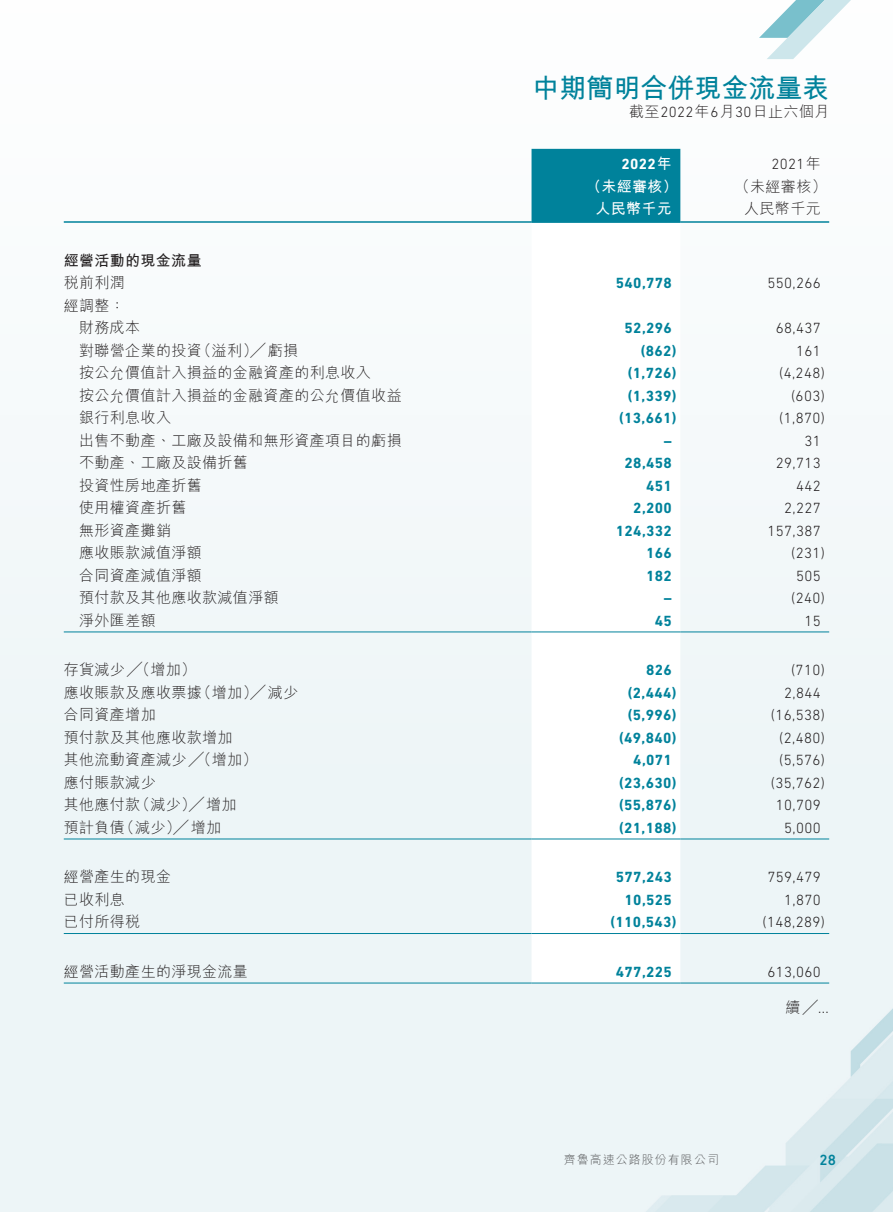
<style>
.page{position:relative;width:893px;height:1212px;background:#fff}
.page>*{position:absolute;margin:0;border:0;box-sizing:border-box;transform-origin:0 0}
.t1{font:700 27px "M Hei HK";color:#00829b}
.t2{font:300 15px/22.5px "M Hei HK";letter-spacing:.025em;color:#231f20}
.t3{font:300 15px "DIN Next LT Pro";letter-spacing:.025em;color:#231f20}
.t4{font:700 15px "DIN Next LT Pro";letter-spacing:.025em;color:#00829b}
.t5{font:700 15px "M Hei HK";letter-spacing:.025em;color:#fff}
.t6{font:700 15px "M Hei HK";letter-spacing:.025em;color:#231f20}
.t7{font:700 15px "DIN Next LT Pro";color:#fff}
.t8{font:500 15px "DIN Next LT Pro";color:#00829b}
.t9{font:300 12px "M Hei HK";letter-spacing:.085em;color:#57585a}
.s1{font-family:"DIN Next LT Pro"}
.s2{font-family:"M Hei HK"}
</style>
<div class="page">
<svg style="left:759px;top:0;width:92px;height:59px"></svg>
<div style="left:531px;top:149px;width:149px;height:72px;background:#00829b"></div>
<hr style="left:64px;top:221px;width:467px;height:2px;background:#00829b">
<hr style="left:531px;top:221px;width:149px;height:2px;background:#00829b">
<hr style="left:680px;top:221px;width:149px;height:2px;background:#00829b">
<hr style="left:64px;top:631px;width:467px;height:1px;background:#00829b">
<hr style="left:531px;top:631px;width:149px;height:1px;background:#00829b">
<hr style="left:680px;top:631px;width:149px;height:1px;background:#00829b">
<hr style="left:64px;top:838px;width:467px;height:1px;background:#00829b">
<hr style="left:531px;top:838px;width:149px;height:1px;background:#00829b">
<hr style="left:680px;top:838px;width:149px;height:1px;background:#00829b">
<hr style="left:64px;top:933px;width:467px;height:1px;background:#00829b">
<hr style="left:531px;top:933px;width:149px;height:1px;background:#00829b">
<hr style="left:680px;top:933px;width:149px;height:1px;background:#00829b">
<hr style="left:64px;top:983px;width:467px;height:1px;background:#00829b">
<hr style="left:531px;top:983px;width:149px;height:1px;background:#00829b">
<hr style="left:680px;top:983px;width:149px;height:1px;background:#00829b">
<h1 class="t1" style="left:533px;top:68px;width:298px">中期簡明合併現金流量表</h1>
<p class="t2" style="left:629px;top:100px;width:202px">截至<span class="s1">2022</span>年<span class="s1">6</span>月<span class="s1">30</span>日止六個月</p>
<p class="t3" style="left:771px;top:156px;width:51px">2021<span class="s2">年</span></p>
<p class="t7" style="left:621px;top:156px;width:52px">2022<span class="s2">年</span></p>
<p class="t5" style="left:586px;top:176px;width:93px">（未經審核）</p>
<p class="t2" style="left:735px;top:175px;width:93px">（未經審核(</p>
<p class="t5" style="left:595px;top:198px;width:78px">人民幣千元</p>
<p class="t2" style="left:744px;top:197px;width:78px">人民幣千元</p>
<p class="t6" style="left:64px;top:249px;width:139px">經營活動的現金流量</p>
<p class="t2" style="left:64px;top:271px;width:63px">稅前利潤經調整：</p>
<p class="t4" style="left:616px;top:274px;width:57px">540,778</p>
<p class="t3" style="left:767px;top:275px;width:55px">550,266</p>
<p class="t2" style="left:79px;top:316px;width:63px">財務成本</p>
<p class="t4" style="left:625px;top:319px;width:49px">52,296</p>
<p class="t3" style="left:776px;top:320px;width:46px">68,437</p>
<p class="t2" style="left:197px;top:339px;width:103px">（溢利）╱ 虧損</p>
<p class="t2" style="left:79px;top:339px;width:124px">對聯營企業的投資</p>
<p class="t4" style="left:641px;top:342px;width:37px">)862(</p>
<p class="t3" style="left:796px;top:342px;width:26px">161</p>
<p class="t2" style="left:79px;top:361px;width:293px">按公允價值計入損益的金融資產的利息收入</p>
<p class="t4" style="left:628px;top:364px;width:50px">)1,726(</p>
<p class="t3" style="left:779px;top:365px;width:47px">)4,248(</p>
<p class="t2" style="left:79px;top:384px;width:324px">按公允價值計入損益的金融資產的公允價值收益</p>
<p class="t4" style="left:628px;top:387px;width:50px">)1,339(</p>
<p class="t3" style="left:791px;top:387px;width:35px">)603(</p>
<p class="t2" style="left:79px;top:406px;width:93px">銀行利息收入</p>
<p class="t4" style="left:619px;top:409px;width:59px">)13,661(</p>
<p class="t3" style="left:779px;top:410px;width:47px">)1,870(</p>
<p class="t2" style="left:79px;top:429px;width:324px">出售不動產、工廠及設備和無形資產項目的虧損</p>
<p class="t4" style="left:664px;top:432px;width:10px">–</p>
<p class="t3" style="left:804px;top:432px;width:18px">31</p>
<p class="t2" style="left:79px;top:451px;width:170px">不動產、工廠及設備折舊</p>
<p class="t4" style="left:625px;top:454px;width:49px">28,458</p>
<p class="t3" style="left:776px;top:455px;width:46px">29,713</p>
<p class="t2" style="left:79px;top:474px;width:124px">投資性房地產折舊</p>
<p class="t4" style="left:646px;top:477px;width:27px">451</p>
<p class="t3" style="left:796px;top:477px;width:26px">442</p>
<p class="t2" style="left:79px;top:496px;width:109px">使用權資產折舊</p>
<p class="t4" style="left:633px;top:499px;width:40px">2,200</p>
<p class="t3" style="left:784px;top:500px;width:38px">2,227</p>
<p class="t2" style="left:79px;top:519px;width:93px">無形資產攤銷</p>
<p class="t4" style="left:616px;top:522px;width:57px">124,332</p>
<p class="t3" style="left:767px;top:522px;width:55px">157,387</p>
<p class="t2" style="left:79px;top:541px;width:124px">應收賬款減值淨額</p>
<p class="t4" style="left:646px;top:544px;width:27px">166</p>
<p class="t3" style="left:791px;top:545px;width:35px">)231(</p>
<p class="t2" style="left:79px;top:564px;width:124px">合同資產減值淨額</p>
<p class="t4" style="left:646px;top:567px;width:27px">182</p>
<p class="t3" style="left:796px;top:567px;width:26px">505</p>
<p class="t2" style="left:79px;top:586px;width:201px">預付款及其他應收款減值淨額</p>
<p class="t4" style="left:664px;top:589px;width:10px">–</p>
<p class="t3" style="left:791px;top:590px;width:35px">)240(</p>
<p class="t2" style="left:79px;top:609px;width:78px">淨外匯差額</p>
<p class="t4" style="left:655px;top:612px;width:19px">45</p>
<p class="t3" style="left:804px;top:612px;width:18px">15</p>
<p class="t2" style="left:64px;top:658px;width:134px">存貨減少╱（增加(</p>
<p class="t4" style="left:646px;top:661px;width:27px">826</p>
<p class="t3" style="left:791px;top:662px;width:35px">)710(</p>
<p class="t2" style="left:197px;top:681px;width:103px">（增加）╱ 減少</p>
<p class="t2" style="left:64px;top:681px;width:140px">應收賬款及應收票據</p>
<p class="t4" style="left:628px;top:684px;width:50px">)2,444(</p>
<p class="t3" style="left:784px;top:684px;width:38px">2,844</p>
<p class="t2" style="left:64px;top:703px;width:93px">合同資產增加</p>
<p class="t4" style="left:628px;top:706px;width:50px">)5,996(</p>
<p class="t3" style="left:771px;top:707px;width:55px">)16,538(</p>
<p class="t2" style="left:64px;top:726px;width:170px">預付款及其他應收款增加</p>
<p class="t4" style="left:619px;top:729px;width:59px">)49,840(</p>
<p class="t3" style="left:779px;top:729px;width:47px">)2,480(</p>
<p class="t2" style="left:64px;top:748px;width:195px">其他流動資產減少╱（增加(</p>
<p class="t4" style="left:633px;top:751px;width:40px">4,071</p>
<p class="t3" style="left:779px;top:752px;width:47px">)5,576(</p>
<p class="t2" style="left:64px;top:771px;width:93px">應付賬款減少</p>
<p class="t4" style="left:619px;top:774px;width:59px">)23,630(</p>
<p class="t3" style="left:771px;top:774px;width:55px">)35,762(</p>
<p class="t2" style="left:135px;top:793px;width:103px">（減少）╱ 增加</p>
<p class="t2" style="left:64px;top:793px;width:78px">其他應付款</p>
<p class="t4" style="left:619px;top:796px;width:59px">)55,876(</p>
<p class="t3" style="left:776px;top:797px;width:46px">10,709</p>
<p class="t2" style="left:120px;top:816px;width:103px">（減少）╱ 增加</p>
<p class="t2" style="left:64px;top:816px;width:63px">預計負債</p>
<p class="t4" style="left:619px;top:819px;width:59px">)21,188(</p>
<p class="t3" style="left:784px;top:819px;width:38px">5,000</p>
<p class="t2" style="left:64px;top:865px;width:109px">經營產生的現金</p>
<p class="t4" style="left:616px;top:868px;width:57px">577,243</p>
<p class="t3" style="left:767px;top:869px;width:55px">759,479</p>
<p class="t2" style="left:64px;top:888px;width:63px">已收利息</p>
<p class="t4" style="left:625px;top:891px;width:49px">10,525</p>
<p class="t3" style="left:784px;top:891px;width:38px">1,870</p>
<p class="t2" style="left:64px;top:910px;width:78px">已付所得稅</p>
<p class="t4" style="left:610px;top:913px;width:68px">)110,543(</p>
<p class="t3" style="left:762px;top:914px;width:64px">)148,289(</p>
<p class="t2" style="left:64px;top:960px;width:186px">經營活動產生的淨現金流量</p>
<p class="t4" style="left:616px;top:963px;width:57px">477,225</p>
<p class="t3" style="left:767px;top:963px;width:55px">613,060</p>
<p class="t3" style="left:786px;top:999px;width:45px"><span class="s2">續╱</span>...</p>
<p class="t9" style="left:564px;top:1153px;width:157px">齊魯高速公路股份有限公司</p>
<p class="t8" style="left:820px;top:1152px;width:18px">28</p>
</div>
